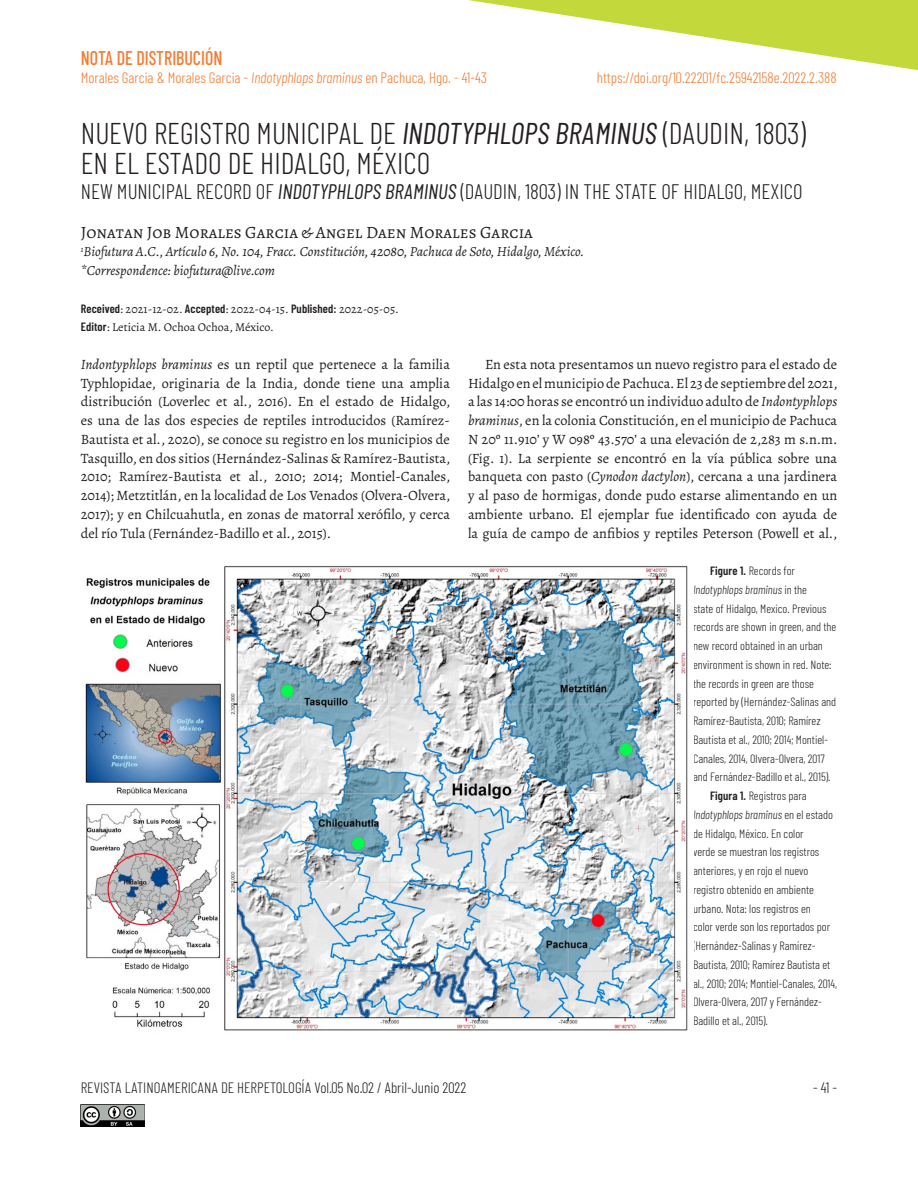
<style>
.page{position:relative;width:918px;height:1188px;background:#fff}
.page>*{position:absolute;margin:0;border:0;box-sizing:border-box;transform-origin:0 0}
._00-NOMBRE_ART{font:300 30px/30px "Barlow Condensed";color:#231f20}
._00-NOMBRE_ART_2ºIdi{font:300 21px "Barlow Condensed";color:#231f20}
._04-HEAD_SECCION{font:500 19.8px "Barlow Condensed";color:#f47b31;scale:.91 1}
._01-autores_articulo{font:17.25px "Alegreya SC";color:#231f20}
._04-HEAD_izquierda{font:300 15px "Barlow Condensed";color:#f47b31}
._04-FOOT_izq{font:300 15px "Barlow Condensed";color:#231f20}
._04-folio{font:300 15px "Barlow Condensed";color:#231f20}
._02-txt_Artículo_2B{font:14.25px/18.8px "Alegreya";color:#231f20;text-align:justify}
._02-txt_Artículo_2{font:14.25px/18.8px "Alegreya";color:#231f20;text-align:justify}
._01-autores_notas{font:italic 13.95px "Alegreya";letter-spacing:.005em;color:#231f20}
._02-txt_pie_de_Foto{font:300 12px/18.8px "Barlow Condensed";color:#231f20}
._01-Reception_date{font:12px "Alegreya";letter-spacing:.005em;color:#231f20}
.s1{font-style:italic}
.s2{font-weight:400;font-style:italic}
.s3{font-family:"Barlow Condensed";font-weight:600}
.s4{font-weight:600}
</style>
<div class="page">
<img style="left:80px;top:1104px;width:64px;height:23px">
<svg style="left:468px;top:0;width:450px;height:70px"></svg>
<img style="left:85px;top:565px;width:603px;height:466px">
<p class="_04-HEAD_SECCION" style="left:81px;top:43px;width:157px">NOTA DE DISTRIBUCIÓN</p>
<p class="_04-HEAD_izquierda" style="left:81px;top:68px;width:408px">Morales Garcia &amp; Morales Garcia - <span class="s1">Indotyphlops braminus</span> en Pachuca, Hgo. - 41-43</p>
<p class="_04-HEAD_izquierda" style="left:597px;top:68px;width:242px">https://doi.org/10.22201/fc.25942158e.2022.2.388</p>
<p class="_00-NOMBRE_ART" style="left:81px;top:117px;width:726px">NUEVO REGISTRO MUNICIPAL DE <span class="s2">INDOTYPHLOPS BRAMINUS</span> (DAUDIN, 1803)<br>EN EL ESTADO DE HIDALGO, MÉXICO</p>
<p class="_00-NOMBRE_ART_2ºIdi" style="left:81px;top:179px;width:723px">NEW MUNICIPAL RECORD OF <span class="s2">INDOTYPHLOPS BRAMINUS</span> (DAUDIN, 1803) IN THE STATE OF HIDALGO, MEXICO</p>
<p class="_01-autores_articulo" style="left:81px;top:221px;width:454px">Jonatan Job Morales Garcia &amp; Angel Daen Morales Garcia</p>
<p class="_01-autores_notas" style="left:81px;top:242px;width:505px"><sup>1</sup>Biofutura A.C., Artículo 6, No. 104, Fracc. Constitución, 42080, Pachuca de Soto, Hidalgo, México.</p>
<p class="_01-autores_notas" style="left:81px;top:261px;width:196px">*Correspondence: biofutura@live.com</p>
<p class="_01-Reception_date" style="left:81px;top:301px;width:320px"><span class="s3">Received</span>: 2021-12-02. <span class="s3">Accepted</span>: 2022-04-15. <span class="s3">Published:</span> 2022-05-05.</p>
<p class="_01-Reception_date" style="left:81px;top:320px;width:194px"><span class="s3">Editor</span>: Leticia M. Ochoa Ochoa, México.</p>
<p class="_02-txt_Artículo_2B" style="left:81px;top:355px;width:371px"><span class="s1">Indontyphlops braminus</span> es un reptil que pertenece a la familia Typhlopidae, originaria de la India, donde tiene una amplia distribución (Loverlec et al., 2016). En el estado de Hidalgo, es una de las dos especies de reptiles introducidos (Ramírez-Bautista et al., 2020), se conoce su registro en los municipios de Tasquillo, en dos sitios (Hernández-Salinas &amp; Ramírez-Bautista, 2010; Ramírez-Bautista et al., 2010; 2014; Montiel-Canales, 2014); Metztitlán, en la localidad de Los Venados (Olvera-Olvera, 2017); y en Chilcuahutla, en zonas de matorral xerófilo, y cerca del río Tula (Fernández-Badillo et al., 2015).</p>
<p class="_02-txt_Artículo_2" style="left:468px;top:355px;width:371px;text-indent:17px">En esta nota presentamos un nuevo registro para el estado de Hidalgo en el municipio de Pachuca. El 23 de septiembre del 2021, a las 14:00 horas se encontró un individuo adulto de <span class="s1">Indontyphlops braminus</span>, en la colonia Constitución, en el municipio de Pachuca N 20º 11.910’ y W 098º 43.570’ a una elevación de 2,283 m s.n.m. (Fig. 1). La serpiente se encontró en la vía pública sobre una banqueta con pasto (<span class="s1">Cynodon dactylon</span>), cercana a una jardinera y al paso de hormigas, donde pudo estarse alimentando en un ambiente urbano. El ejemplar fue identificado con ayuda de la guía de campo de anfibios y reptiles Peterson (Powell et al.,</p>
<p class="_02-txt_pie_de_Foto" style="left:693px;top:561px;width:145px;text-indent:17px"><span class="s4">Figure 1.</span> Records for <span class="s1">Indotyphlops braminus</span> in the<br>state of Hidalgo, Mexico. Previous records are shown in green, and the new record obtained in an urban environment is shown in red. Note: the records in green are those reported by (Hernández-Salinas and Ramírez-Bautista, 2010; Ramírez Bautista et al., 2010; 2014; Montiel-Canales, 2014, Olvera-Olvera, 2017 and Fernández-Badillo et al., 2015).</p>
<p class="_02-txt_pie_de_Foto" style="left:693px;top:786px;width:146px;text-indent:17px"><span class="s4">Figura 1.</span> Registros para<br><span class="s1">Indotyphlops braminus</span> en el estado de Hidalgo, México. En color<br>verde se muestran los registros anteriores, y en rojo el nuevo registro obtenido en ambiente urbano. Nota: los registros en<br>color verde son los reportados por (Hernández-Salinas y Ramírez-<br>Bautista, 2010; Ramírez Bautista et al., 2010; 2014; Montiel-Canales, 2014,<br>Olvera-Olvera, 2017 y Fernández-<br>Badillo et al., 2015).</p>
<p class="_04-FOOT_izq" style="left:81px;top:1079px;width:387px">REVISTA LATINOAMERICANA DE HERPETOLOGÍA Vol.05 No.02 / Abril-Junio 2022</p>
<p class="_04-folio" style="left:813px;top:1079px;width:26px">- 41 -</p>
</div>
